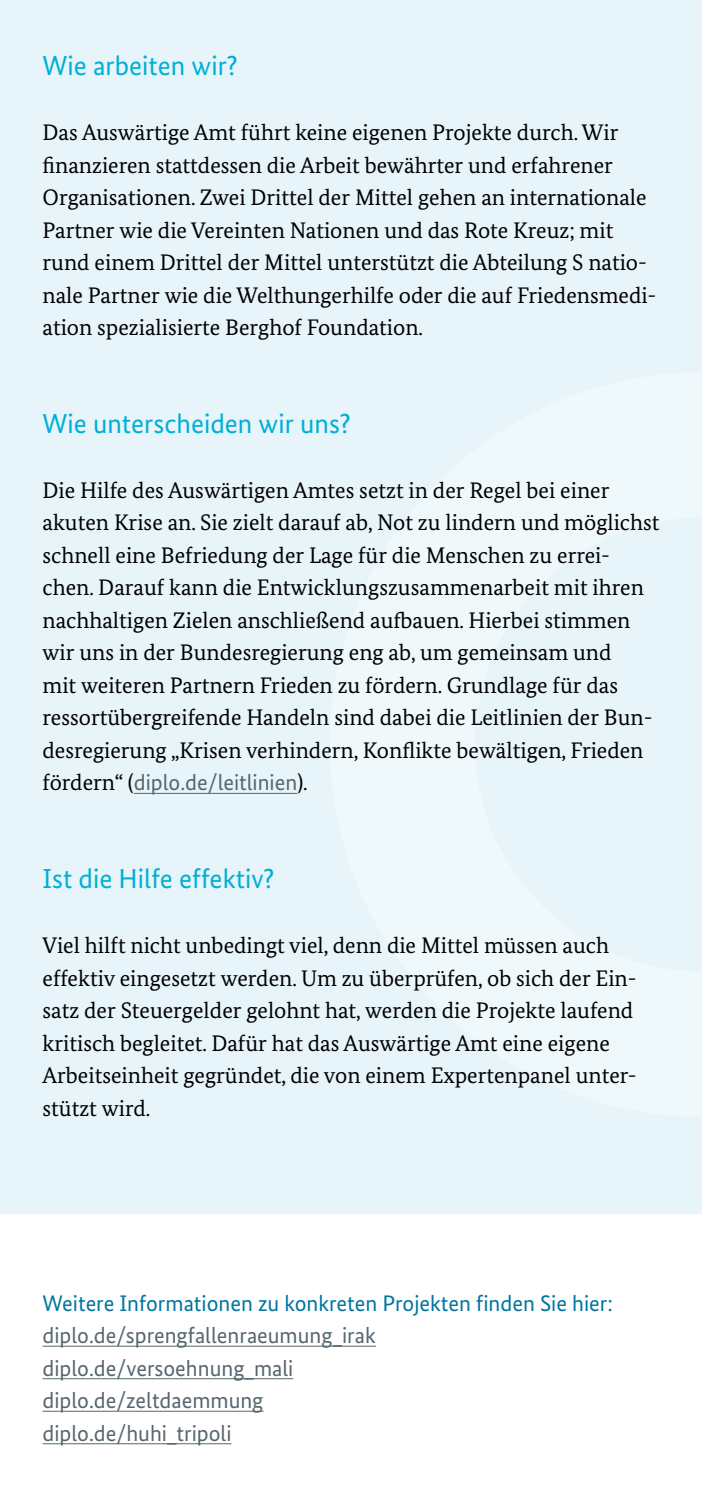
<style>
.page{position:relative;width:702px;height:1489px;background:#fff}
.page>*{position:absolute;margin:0;border:0;box-sizing:border-box;transform-origin:0 0}
.Subline_1{font:27.5px "Bundes Sans";color:#00afd7}
.Fließtext{font:22.5px/32.5px "Bundes Serif";color:#000}
.Fließtext-2{font:22.5px "Bundes Sans";color:#57676f}
.Fließtext-3{font:22.5px "Bundes Sans";color:#0076a0}
.s1{font-family:"Bundes Sans";color:#57676f}
</style>
<div class="page">
<div style="left:0;top:0;width:702px;height:1213px;background:#e7f4f9"></div>
<hr style="left:134px;top:793px;width:163px;height:1px;background:#57676f">
<hr style="left:43px;top:1345px;width:333px;height:1px;background:#57676f">
<hr style="left:43px;top:1378px;width:250px;height:1px;background:#57676f">
<hr style="left:43px;top:1410px;width:220px;height:1px;background:#57676f">
<hr style="left:43px;top:1443px;width:188px;height:1px;background:#57676f">
<p class="Subline_1" style="left:43px;top:49px;width:197px">Wie arbeiten wir?</p>
<p class="Fließtext" style="left:43px;top:116px;width:615px">Das Auswärtige Amt führt keine eigenen Projekte durch. Wir finanzieren stattdessen die Arbeit bewährter und erfahrener Organisationen. Zwei Drittel der Mittel gehen an internationale Partner wie die Vereinten Nationen und das Rote Kreuz; mit rund einem Drittel der Mittel unterstützt die Abteilung S natio&shy;nale Partner wie die Welthungerhilfe oder die auf Friedensmedi&shy;ation spezialisierte Berghof Foundation.</p>
<p class="Subline_1" style="left:43px;top:406px;width:310px">Wie unterscheiden wir uns?</p>
<p class="Fließtext" style="left:43px;top:473px;width:618px">Die Hilfe des Auswärtigen Amtes setzt in der Regel bei einer akuten Krise an. Sie zielt darauf ab, Not zu lindern und möglichst schnell eine Befriedung der Lage für die Menschen zu errei&shy;chen. Darauf kann die Entwicklungszusammenarbeit mit ihren nachhaltigen Zielen anschließend aufbauen. Hierbei stimmen wir uns in der Bundesregierung eng ab, um gemeinsam und<br>mit weiteren Partnern Frieden zu fördern. Grundlage für das ressortübergreifende Handeln sind dabei die Leitlinien der Bun&shy;desregierung „Krisen verhindern, Konflikte bewältigen, Frieden fördern“ (<span class="s1">diplo.de/leitlinien</span>).</p>
<p class="Subline_1" style="left:43px;top:861px;width:233px">Ist die Hilfe effektiv?</p>
<p class="Fließtext" style="left:43px;top:928px;width:595px">Viel hilft nicht unbedingt viel, denn die Mittel müssen auch effektiv eingesetzt werden. Um zu überprüfen, ob sich der Ein&shy;satz der Steuergelder gelohnt hat, werden die Projekte laufend kritisch begleitet. Dafür hat das Auswärtige Amt eine eigene Arbeitseinheit gegründet, die von einem Expertenpanel unter&shy;stützt wird.</p>
<p class="Fließtext-3" style="left:43px;top:1289px;width:572px">Weitere Informationen zu konkreten Projekten finden Sie hier:</p>
<p class="Fließtext-2" style="left:43px;top:1321px;width:335px">diplo.de/sprengfallenraeumung_irak</p>
<p class="Fließtext-2" style="left:43px;top:1354px;width:252px">diplo.de/versoehnung_mali</p>
<p class="Fließtext-2" style="left:43px;top:1386px;width:222px">diplo.de/zeltdaemmung</p>
<p class="Fließtext-2" style="left:43px;top:1419px;width:190px">diplo.de/huhi_tripoli</p>
</div>
